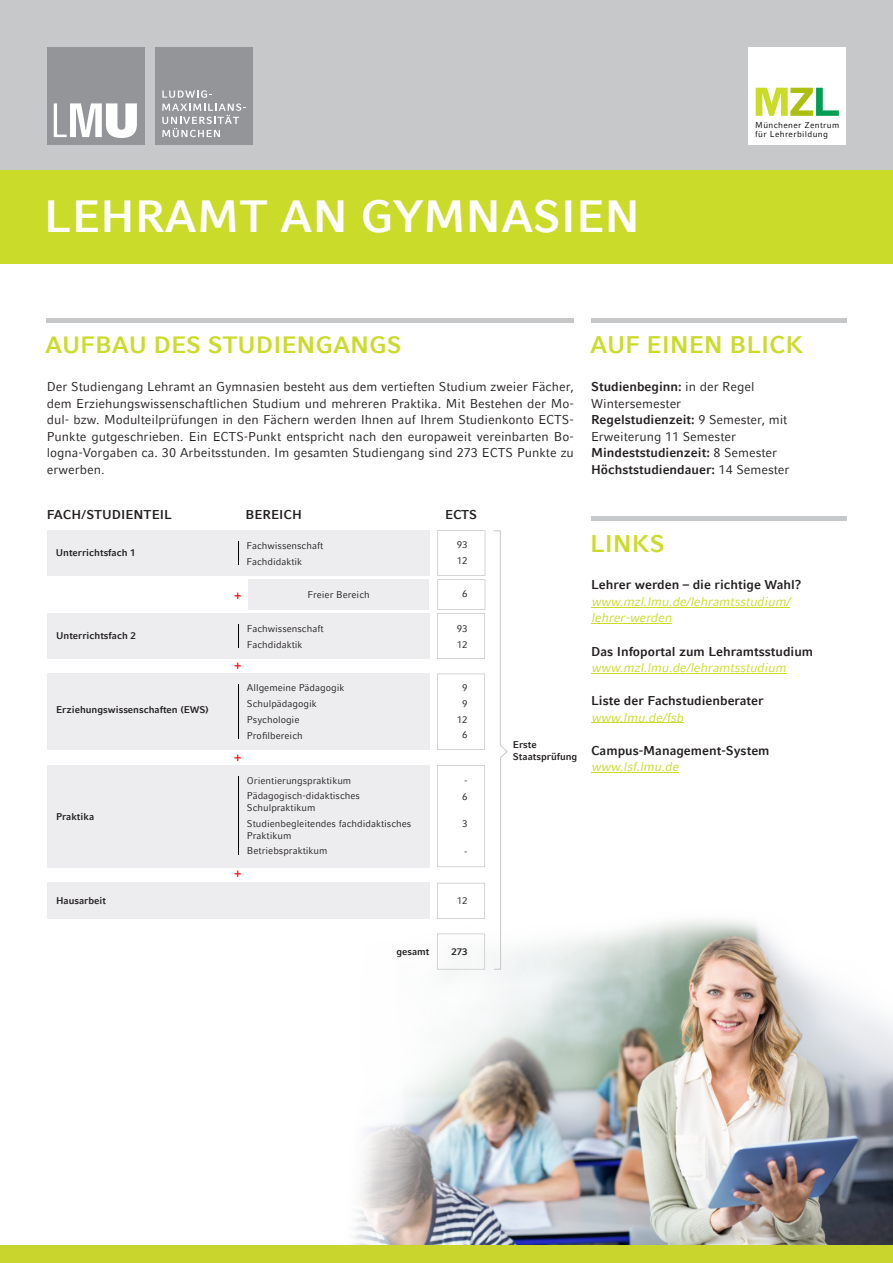
<style>
.page{position:relative;width:893px;height:1263px;background:#fff}
.page>*{position:absolute;margin:0;border:0;box-sizing:border-box;transform-origin:0 0}
.t1{font:700 45px "LMU Compatil Fact";color:#fff}
.t2{font:700 24px "LMU Compatil Fact";color:#cadb2a}
.t3{font:700 23.55px "LMU Compatil Fact";color:#cadb2a}
.t4{font:12.75px/16.5px "LMU Compatil Fact";color:#231f20;text-align:justify}
.t5{font:700 12.75px "LMU Compatil Fact";color:#231f20}
.t6{font:italic 12.75px/16.5px "LMU Compatil Fact";color:#cadb2a}
.t7{font:700 12px "LMU Compatil Fact";color:#f00}
.t8{font:9.75px/15.9px "LMU Compatil Fact";color:#231f20}
.t9{font:700 9.75px/11.7px "LMU Compatil Fact";color:#231f20}
.t10{font:700 9.6px "LMU Compatil Fact";color:#231f20}
.t11{font:8.4px/9.4px "LMU Compatil Fact";letter-spacing:.04em;color:#000}
.s1{font-weight:700}
</style>
<div class="page">
<img style="left:336px;top:909px;width:557px;height:337px">
<div style="left:0;top:0;width:893px;height:176px;background:#c6c8ca"></div>
<div style="left:0;top:170px;width:893px;height:94px;background:#cadb2a"></div>
<div style="left:47px;top:47px;width:98px;height:98px;background:#939598"></div>
<div style="left:155px;top:47px;width:98px;height:98px;background:#939598"></div>
<svg style="left:54px;top:103px;width:83px;height:35px"></svg>
<svg style="left:162px;top:90px;width:84px;height:47px"></svg>
<div style="left:748px;top:47px;width:98px;height:97px;background:#fff"></div>
<svg style="left:756px;top:88px;width:83px;height:28px"></svg>
<hr style="left:47px;top:318px;width:527px;height:4px;background:#c6c8ca">
<hr style="left:591px;top:318px;width:255px;height:4px;background:#c6c8ca">
<div style="left:0;top:1246px;width:893px;height:17px;background:#c9d42d"></div>
<hr style="left:591px;top:516px;width:255px;height:4px;background:#c6c8ca">
<hr style="left:591px;top:607px;width:199px;height:1px;background:#cadb2a">
<hr style="left:591px;top:623px;width:81px;height:1px;background:#cadb2a">
<hr style="left:591px;top:673px;width:195px;height:1px;background:#cadb2a">
<hr style="left:591px;top:722px;width:92px;height:1px;background:#cadb2a">
<hr style="left:591px;top:772px;width:88px;height:1px;background:#cadb2a">
<div style="left:47px;top:530px;width:382px;height:46px;background:#ededef"></div>
<svg style="left:238px;top:542px;width:1px;height:23px"></svg>
<svg style="left:437px;top:883px;width:48px;height:36px"></svg>
<div style="left:47px;top:883px;width:382px;height:36px;background:#ededef"></div>
<svg style="left:437px;top:933px;width:48px;height:37px"></svg>
<div style="left:47px;top:765px;width:382px;height:102px;background:#ededef"></div>
<svg style="left:437px;top:765px;width:48px;height:102px"></svg>
<hr style="left:238px;top:776px;width:1px;height:79px;background:#000">
<svg style="left:493px;top:530px;width:15px;height:440px"></svg>
<div style="left:47px;top:673px;width:382px;height:77px;background:#ededef"></div>
<svg style="left:437px;top:673px;width:48px;height:77px"></svg>
<hr style="left:238px;top:684px;width:1px;height:55px;background:#000">
<div style="left:47px;top:613px;width:382px;height:46px;background:#ededef"></div>
<svg style="left:437px;top:530px;width:48px;height:129px"></svg>
<svg style="left:238px;top:625px;width:1px;height:23px"></svg>
<div style="left:248px;top:579px;width:181px;height:31px;background:#ededef"></div>
<h1 class="t1" style="left:44px;top:198px;width:597px">LEHRAMT AN GYMNASIEN</h1>
<p class="t11" style="left:755px;top:121px;width:86px">Münchener Zentrum für Lehrerbildung</p>
<h2 class="t2" style="left:590px;top:335px;width:215px">AUF EINEN BLICK</h2>
<h3 class="t3" style="left:45px;top:336px;width:358px">AUFBAU DES STUDIENGANGS</h3>
<p class="t4" style="left:47px;top:380px;width:529px">Der Studiengang Lehramt an Gymnasien besteht aus dem vertieften Studium zweier Fächer, dem Erziehungswissenschaftlichen Studium und mehreren Praktika. Mit Bestehen der Mo&shy;dul- bzw. Modulteilprüfungen in den Fächern werden Ihnen auf Ihrem Studienkonto ECTS-Punkte gutgeschrieben. Ein ECTS-Punkt entspricht nach den europaweit vereinbarten Bo&shy;logna-Vorgaben ca. 30 Arbeitsstunden. Im gesamten Studiengang sind 273 ECTS Punkte zu erwerben.</p>
<p class="t4" style="left:591px;top:380px;width:200px;text-align:left"><span class="s1">Studienbeginn:</span> in der Regel<br>Wintersemester<br><span class="s1">Regelstudienzeit:</span> 9 Semester, mit<br>Erweiterung 11 Semester<br><span class="s1">Mindeststudienzeit:</span> 8 Semester<br><span class="s1">Höchststudiendauer:</span> 14 Semester</p>
<p class="t5" style="left:47px;top:509px;width:127px">FACH/STUDIENTEIL</p>
<p class="t5" style="left:246px;top:509px;width:58px">BEREICH</p>
<p class="t5" style="left:445px;top:509px;width:34px">ECTS</p>
<p class="t8" style="left:247px;top:538px;width:78px">Fachwissenschaft</p>
<h2 class="t2" style="left:590px;top:534px;width:76px">LINKS</h2>
<p class="t8" style="left:247px;top:554px;width:57px">Fachdidaktik</p>
<p class="t8" style="left:457px;top:538px;width:12px">93<br>12</p>
<p class="t8" style="left:462px;top:587px;width:7px">6</p>
<p class="t9" style="left:56px;top:548px;width:81px">Unterrichtsfach 1</p>
<p class="t5" style="left:591px;top:580px;width:212px">Lehrer werden – die richtige Wahl?</p>
<p class="t6" style="left:591px;top:594px;width:200px">www.mzl.lmu.de/lehramtsstudium/ lehrer-werden</p>
<p class="t5" style="left:591px;top:646px;width:224px">Das Infoportal zum Lehramtsstudium</p>
<p class="t6" style="left:591px;top:660px;width:196px">www.mzl.lmu.de/lehramtsstudium</p>
<p class="t5" style="left:591px;top:695px;width:174px">Liste der Fachstudienberater</p>
<p class="t6" style="left:591px;top:710px;width:94px">www.lmu.de/fsb</p>
<p class="t5" style="left:591px;top:745px;width:180px">Campus-Management-System</p>
<p class="t6" style="left:591px;top:759px;width:89px">www.lsf.lmu.de</p>
<p class="t8" style="left:307px;top:587px;width:64px">Freier Bereich</p>
<p class="t7" style="left:235px;top:590px;width:8px">+</p>
<p class="t8" style="left:247px;top:621px;width:78px">Fachwissenschaft<br>Fachdidaktik</p>
<p class="t9" style="left:56px;top:630px;width:81px">Unterrichtsfach 2</p>
<p class="t8" style="left:457px;top:621px;width:12px">93<br>12</p>
<p class="t7" style="left:235px;top:660px;width:8px">+</p>
<p class="t8" style="left:457px;top:680px;width:12px;text-align:center">9<br>9<br>12<br>6</p>
<p class="t8" style="left:247px;top:681px;width:99px">Allgemeine Pädagogik<br>Schulpädagogik<br>Psychologie<br>Profilbereich</p>
<p class="t9" style="left:56px;top:705px;width:154px">Erziehungswissenschaften (EWS)</p>
<p class="t9" style="left:513px;top:740px;width:66px">Erste<br>Staatsprüfung</p>
<p class="t7" style="left:235px;top:752px;width:8px">+</p>
<p class="t9" style="left:56px;top:811px;width:40px">Praktika</p>
<p class="t8" style="left:247px;top:773px;width:114px">Orientierungspraktikum<br>Pädagogisch-didaktisches</p>
<p class="t8" style="left:247px;top:800px;width:166px">Schulpraktikum<br>Studienbegleitendes fachdidaktisches</p>
<p class="t8" style="left:247px;top:828px;width:82px">Praktikum<br>Betriebspraktikum</p>
<p class="t7" style="left:235px;top:868px;width:8px">+</p>
<p class="t8" style="left:462px;top:773px;width:7px">-<br>6</p>
<p class="t8" style="left:462px;top:817px;width:7px">3</p>
<p class="t8" style="left:464px;top:844px;width:5px">-</p>
<p class="t9" style="left:56px;top:896px;width:51px">Hausarbeit</p>
<p class="t8" style="left:457px;top:894px;width:12px">12</p>
<p class="t9" style="left:396px;top:946px;width:35px">gesamt</p>
<p class="t10" style="left:452px;top:947px;width:18px">273</p>
</div>
